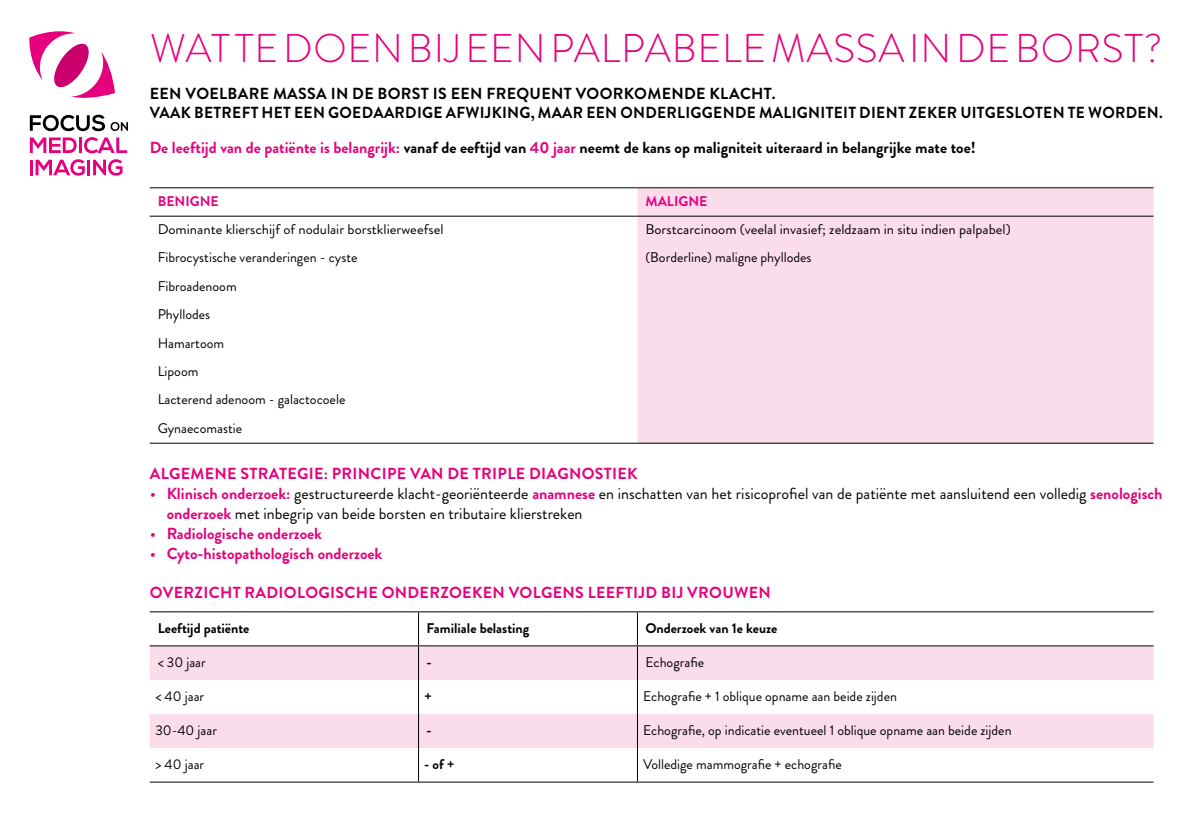
<style>
.page{position:relative;width:1191px;height:840px;background:#fff}
.page>*{position:absolute;margin:0;border:0;box-sizing:border-box;transform-origin:0 0}
.t1{font:300 40px "Brandon Grotesque";letter-spacing:.02em;color:#e6007d}
.t2{font:16px/20px "Brandon Grotesque";color:#000}
.t3{font:700 16px/19.4px "Brandon Grotesque";letter-spacing:.02em;color:#000}
.t4{font:700 16px "Brandon Grotesque";color:#000}
.t5{font:700 16px "Brandon Grotesque";letter-spacing:.02em;color:#e6007d}
.t6{font:700 16px "Brandon Grotesque";color:#e6007d}
.t7{font:14px/28.4px "Brandon Grotesque";color:#000}
.t8{font:14px "Brandon Grotesque";color:#000;scale:1.05 1}
.t9{font:700 14px "Brandon Grotesque";color:#000}
.t10{font:700 14px "Brandon Grotesque";color:#e6007d}
.s1{color:#e6007d}
.s2{font-size:18px;color:#e6007d}
.s3{font-weight:700;color:#e6007d}
.s4{font-weight:400;font-size:18px}
</style>
<div class="page">
<div style="left:637px;top:188px;width:516px;height:254px;background:#fadceb"></div>
<hr style="left:150px;top:187px;width:487px;height:1px;background:#000">
<hr style="left:150px;top:215px;width:487px;height:1px;background:#000">
<hr style="left:150px;top:442px;width:487px;height:1px;background:#000">
<hr style="left:637px;top:215px;width:516px;height:1px;background:#000">
<hr style="left:637px;top:442px;width:516px;height:1px;background:#000">
<hr style="left:637px;top:187px;width:516px;height:1px;background:#000">
<svg style="left:150px;top:646px;width:1003px;height:101px;fill:#fadceb"></svg>
<hr style="left:150px;top:611px;width:268px;height:1px;background:#000">
<hr style="left:418px;top:611px;width:219px;height:1px;background:#000">
<hr style="left:418px;top:612px;width:1px;height:33px;background:#000">
<hr style="left:637px;top:611px;width:516px;height:1px;background:#000">
<hr style="left:637px;top:612px;width:1px;height:33px;background:#000">
<hr style="left:418px;top:646px;width:1px;height:33px;background:#000">
<hr style="left:637px;top:646px;width:1px;height:33px;background:#000">
<hr style="left:418px;top:679px;width:1px;height:34px;background:#000">
<hr style="left:637px;top:679px;width:1px;height:34px;background:#000">
<hr style="left:418px;top:713px;width:1px;height:34px;background:#000">
<hr style="left:637px;top:713px;width:1px;height:34px;background:#000">
<hr style="left:418px;top:747px;width:1px;height:34px;background:#000">
<hr style="left:637px;top:747px;width:1px;height:34px;background:#000">
<hr style="left:150px;top:781px;width:268px;height:1px;background:#000">
<hr style="left:418px;top:781px;width:219px;height:1px;background:#000">
<hr style="left:637px;top:781px;width:516px;height:1px;background:#000">
<hr style="left:150px;top:645px;width:268px;height:1px;background:#000">
<hr style="left:418px;top:645px;width:219px;height:1px;background:#000">
<hr style="left:637px;top:645px;width:516px;height:1px;background:#000">
<svg style="left:30px;top:115px;width:75px;height:16px"></svg>
<svg style="left:111px;top:122px;width:17px;height:9px"></svg>
<svg style="left:30px;top:137px;width:47px;height:16px"></svg>
<hr style="left:79px;top:137px;width:3px;height:16px;background:#e6007d">
<svg style="left:84px;top:137px;width:43px;height:16px"></svg>
<hr style="left:30px;top:160px;width:3px;height:15px;background:#e6007d">
<svg style="left:36px;top:159px;width:49px;height:16px"></svg>
<hr style="left:87px;top:160px;width:3px;height:15px;background:#e6007d">
<svg style="left:93px;top:159px;width:29px;height:16px"></svg>
<svg style="left:29px;top:31px;width:86px;height:67px"></svg>
<h1 class="t1" style="left:150px;top:21px;width:1014px">WAT TE DOEN BIJ EEN PALPABELE MASSA IN DE BORST?</h1>
<p class="t3" style="left:150px;top:84px;width:1014px">EEN VOELBARE MASSA IN DE BORST IS EEN FREQUENT VOORKOMENDE KLACHT.<br>VAAK BETREFT HET EEN GOEDAARDIGE AFWIJKING, MAAR EEN ONDERLIGGENDE MALIGNITEIT DIENT ZEKER UITGESLOTEN TE WORDEN.</p>
<p class="t4" style="left:150px;top:136px;width:827px"><span class="s1">De leeftijd van de patiënte is belangrijk:</span> vanaf de eeftijd van <span class="s1">40 jaar</span> neemt de kans op maligniteit uiteraard in belangrijke mate toe!</p>
<p class="t10" style="left:158px;top:191px;width:63px">BENIGNE</p>
<p class="t10" style="left:645px;top:191px;width:63px">MALIGNE</p>
<p class="t8" style="left:158px;top:219px;width:274px">Dominante klierschijf of nodulair borstklierweefsel</p>
<p class="t8" style="left:645px;top:219px;width:349px">Borstcarcinoom (veelal invasief; zeldzaam in situ indien palpabel)</p>
<p class="t7" style="left:158px;top:243px;width:201px">Fibrocystische veranderingen - cyste</p>
<p class="t7" style="left:645px;top:243px;width:168px">(Borderline) maligne phyllodes</p>
<p class="t7" style="left:158px;top:272px;width:189px">Fibroadenoom<br>Phyllodes<br>Hamartoom<br>Lipoom<br>Lacterend adenoom - galactocoele<br>Gynaecomastie</p>
<p class="t5" style="left:150px;top:461px;width:489px">ALGEMENE STRATEGIE: PRINCIPE VAN DE TRIPLE DIAGNOSTIEK</p>
<p class="t2" style="left:167px;top:483px;width:997px;text-indent:-17px"><span class="s2">•</span> <span class="s3">Klinisch onderzoek:</span> gestructureerde klacht-georiënteerde <span class="s3">anamnese</span> en inschatten van het risicoprofiel van de patiënte met aansluitend een volledig <span class="s3">senologisch onderzoek</span> met inbegrip van beide borsten en tributaire klierstreken</p>
<p class="t6" style="left:150px;top:521px;width:174px"><span class="s4">•</span> Radiologische onderzoek</p>
<p class="t6" style="left:150px;top:541px;width:234px"><span class="s4">•</span> Cyto-histopathologisch onderzoek</p>
<p class="t5" style="left:150px;top:580px;width:622px">OVERZICHT RADIOLOGISCHE ONDERZOEKEN VOLGENS LEEFTIJD BIJ VROUWEN</p>
<p class="t9" style="left:158px;top:618px;width:93px">Leeftijd patiënte</p>
<p class="t9" style="left:426px;top:618px;width:104px">Familiale belasting</p>
<p class="t9" style="left:645px;top:618px;width:133px">Onderzoek van 1e keuze</p>
<p class="t7" style="left:158px;top:648px;width:50px">&lt; 30 jaar</p>
<p class="t9" style="left:426px;top:652px;width:7px">-</p>
<p class="t7" style="left:645px;top:648px;width:60px">Echografie</p>
<p class="t7" style="left:155px;top:682px;width:50px">&lt; 40 jaar</p>
<p class="t9" style="left:424px;top:686px;width:9px">+</p>
<p class="t7" style="left:643px;top:682px;width:255px">Echografie + 1 oblique opname aan beide zijden</p>
<p class="t7" style="left:155px;top:716px;width:63px">30-40 jaar</p>
<p class="t9" style="left:426px;top:720px;width:7px">-</p>
<p class="t7" style="left:643px;top:716px;width:370px">Echografie, op indicatie eventueel 1 oblique opname aan beide zijden</p>
<p class="t7" style="left:155px;top:750px;width:50px">&gt; 40 jaar</p>
<p class="t9" style="left:424px;top:754px;width:32px">- of +</p>
<p class="t7" style="left:643px;top:750px;width:200px">Volledige mammografie + echografie</p>
</div>
